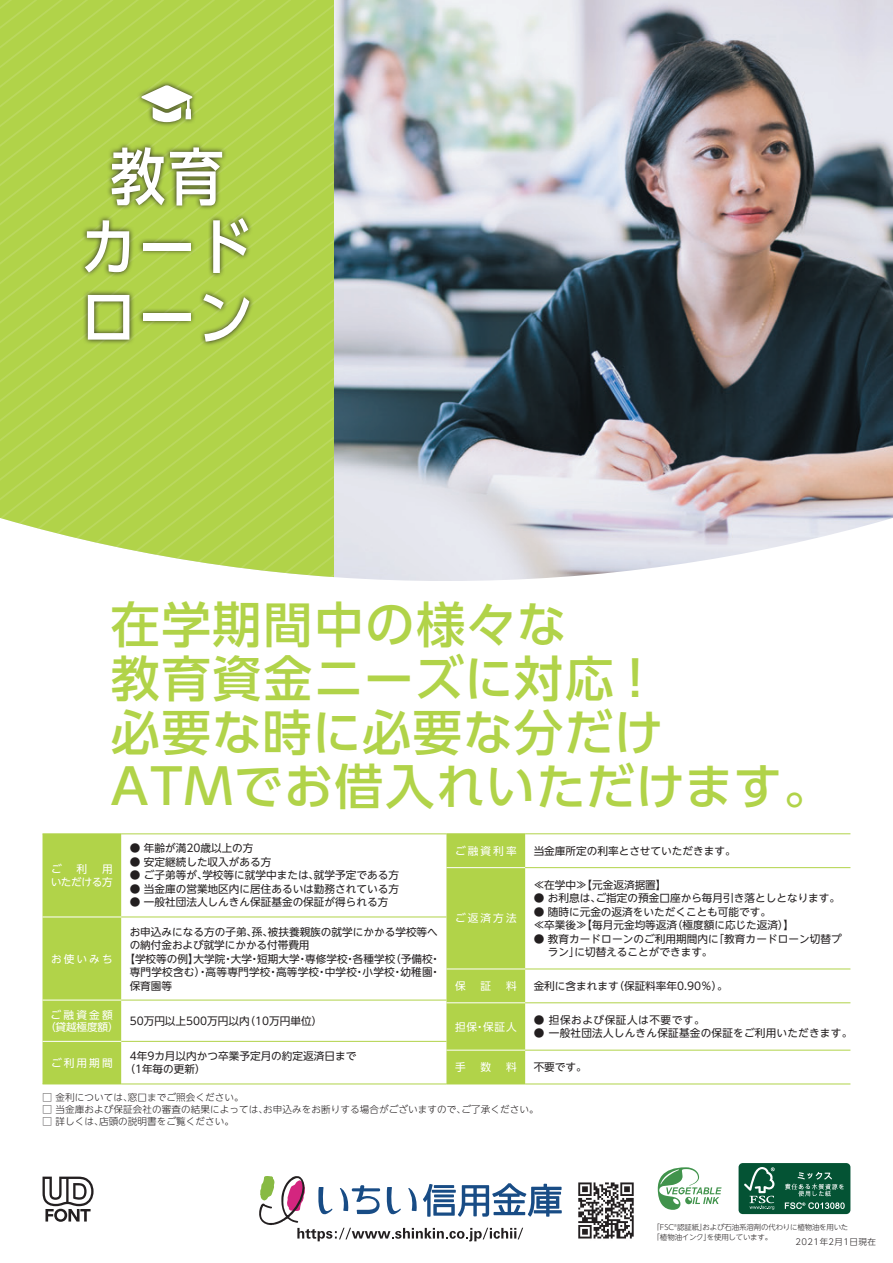
<style>
.page{position:relative;width:893px;height:1263px;background:#fff}
.page>*{position:absolute;margin:0;border:0;box-sizing:border-box;transform-origin:0 0}
.t1{font:500 61.65px/70.2px "UD Shin Go Pro";letter-spacing:.05em;color:#fff;text-align:center;scale:.9 1}
.t2{font:500 48.9px/54.3px "UD Shin Go Pro";letter-spacing:.035em;color:#b1d349}
.t3{font:10.65px/13.5px "UD Shin Go NT Pro";color:#231f20}
.t4{font:10.65px "UD Shin Go NT Pro";letter-spacing:.02em;color:#231f20}
.t5{font:10.65px/13.5px "UD Shin Go NT Pro";letter-spacing:.2em;color:#fff;text-align:right}
.t6{font:10.65px "UD Shin Go NT Pro";letter-spacing:.05em;color:#231f20}
.t7{font:10.65px/12.1px "UD Shin Go NT Pro";letter-spacing:.1em;color:#fff;text-align:center}
.t8{font:300 9.6px "UD Shin Go NT Pro";letter-spacing:.01em;color:#231f20}
.t9{font:300 8.55px "UD Shin Go NT Pro";letter-spacing:.05em;color:#231f20}
.t10{font:300 7.5px/10.6px "UD Shin Go NT Pro";letter-spacing:-.02em;color:#231f20}
</style>
<div class="page">
<img style="left:334px;top:0;width:559px;height:581px">
<svg style="left:0;top:134px;width:334px;height:19px;background:#b1d34b"></svg>
<svg style="left:0;top:153px;width:334px;height:20px;background:#b1d34b"></svg>
<svg style="left:0;top:173px;width:334px;height:19px;background:#b1d34b"></svg>
<svg style="left:0;top:192px;width:334px;height:20px;background:#b1d34b"></svg>
<svg style="left:0;top:212px;width:334px;height:20px;background:#b1d34b"></svg>
<svg style="left:0;top:232px;width:334px;height:19px;background:#b1d34b"></svg>
<svg style="left:0;top:251px;width:334px;height:20px;background:#b1d34b"></svg>
<svg style="left:0;top:271px;width:334px;height:20px;background:#b1d34b"></svg>
<svg style="left:0;top:291px;width:334px;height:19px;background:#b1d34b"></svg>
<svg style="left:0;top:310px;width:334px;height:20px;background:#b1d34b"></svg>
<svg style="left:0;top:330px;width:334px;height:20px;background:#b1d34b"></svg>
<svg style="left:0;top:350px;width:334px;height:19px;background:#b1d34b"></svg>
<svg style="left:0;top:369px;width:334px;height:20px;background:#b1d34b"></svg>
<svg style="left:0;top:389px;width:334px;height:20px;background:#b1d34b"></svg>
<svg style="left:0;top:409px;width:334px;height:19px;background:#b1d34b"></svg>
<svg style="left:0;top:428px;width:334px;height:20px;background:#b1d34b"></svg>
<svg style="left:0;top:448px;width:334px;height:129px"></svg>
<div style="left:43px;top:834px;width:78px;height:249px;background:#b1d349"></div>
<hr style="left:43px;top:833px;width:78px;height:1px;background:#b1d349">
<hr style="left:43px;top:1083px;width:78px;height:1px;background:#b1d349">
<hr style="left:121px;top:917px;width:325px;height:1px;background:#b1d349">
<hr style="left:121px;top:1000px;width:325px;height:1px;background:#b1d349">
<hr style="left:121px;top:1041px;width:325px;height:1px;background:#b1d349">
<hr style="left:43px;top:917px;width:78px;height:1px;background:#fff">
<hr style="left:43px;top:1000px;width:78px;height:1px;background:#fff">
<hr style="left:43px;top:1041px;width:78px;height:1px;background:#fff">
<hr style="left:121px;top:833px;width:325px;height:1px;background:#b1d349">
<hr style="left:121px;top:1084px;width:325px;height:1px;background:#b1d349">
<div style="left:446px;top:834px;width:79px;height:250px;background:#b1d349"></div>
<hr style="left:446px;top:867px;width:79px;height:1px;background:#fff">
<hr style="left:446px;top:969px;width:79px;height:1px;background:#fff">
<hr style="left:446px;top:1002px;width:79px;height:1px;background:#fff">
<hr style="left:446px;top:1050px;width:79px;height:1px;background:#fff">
<hr style="left:525px;top:867px;width:325px;height:1px;background:#b1d349">
<hr style="left:525px;top:969px;width:325px;height:1px;background:#b1d349">
<hr style="left:525px;top:1002px;width:325px;height:1px;background:#b1d349">
<hr style="left:525px;top:1050px;width:325px;height:1px;background:#b1d349">
<hr style="left:446px;top:833px;width:79px;height:1px;background:#b1d349">
<hr style="left:525px;top:833px;width:325px;height:1px;background:#b1d349">
<hr style="left:446px;top:1084px;width:79px;height:1px;background:#b1d349">
<hr style="left:525px;top:1084px;width:325px;height:1px;background:#b1d349">
<svg style="left:43px;top:1176px;width:51px;height:46px"></svg>
<svg style="left:80px;top:126px;width:174px;height:221px;background:#97b243"></svg>
<svg style="left:0;top:0;width:334px;height:126px;background:#b3d34f"></svg>
<svg style="left:658px;top:1167px;width:64px;height:43px"></svg>
<div style="left:739px;top:1163px;width:111px;height:51px;background:#045334;border-radius:4px"></div>
<svg style="left:744px;top:1167px;width:31px;height:43px"></svg>
<svg style="left:785px;top:1172px;width:59px;height:24px"></svg>
<svg style="left:785px;top:1202px;width:60px;height:7px"></svg>
<img style="left:578px;top:1182px;width:56px;height:57px">
<svg style="left:259px;top:1176px;width:303px;height:65px"></svg>
<hr style="left:352px;top:1188px;width:28px;height:3px;background:#184c85">
<h1 class="t1" style="left:81px;top:140px;width:193px">教育カードローン</h1>
<h2 class="t2" style="left:111px;top:595px;width:723px">在学期間中の様々な<br>教育資金ニーズに対応！<br>必要な時に必要な分だけ<br>ATMでお借入れいただけます。</h2>
<p class="t5" style="left:51px;top:861px;width:12px">ご</p>
<p class="t5" style="left:77px;top:861px;width:12px">利</p>
<p class="t5" style="left:51px;top:861px;width:64px">用<br>いただける方</p>
<p class="t5" style="left:51px;top:951px;width:63px">お使いみち</p>
<p class="t3" style="left:130px;top:841px;width:125px">● 年齢が満20歳以上の方</p>
<p class="t3" style="left:130px;top:855px;width:143px">● 安定継続した収入がある方</p>
<p class="t3" style="left:130px;top:868px;width:271px">● ご子弟等が、学校等に就学中または、就学予定である方</p>
<p class="t3" style="left:130px;top:882px;width:271px">● 当金庫の営業地区内に居住あるいは勤務されている方</p>
<p class="t3" style="left:130px;top:895px;width:260px">● 一般社団法人しんきん保証基金の保証が得られる方</p>
<p class="t3" style="left:130px;top:924px;width:310px">お申込みになる方の子弟、孫、被扶養親族の就学にかかる学校等へ</p>
<p class="t3" style="left:130px;top:938px;width:181px">の納付金および就学にかかる付帯費用</p>
<p class="t3" style="left:124px;top:951px;width:318px">【学校等の例】大学院・大学・短期大学・専修学校・各種学校（予備校・</p>
<p class="t4" style="left:130px;top:963px;width:312px">専門学校含む）・高等専門学校・高等学校・中学校・小学校・幼稚園・</p>
<p class="t3" style="left:130px;top:978px;width:44px">保育園等</p>
<p class="t7" style="left:45px;top:1008px;width:75px">ご融資金額（貸越極度額）</p>
<p class="t3" style="left:130px;top:1014px;width:194px">50万円以上500万円以内（10万円単位）</p>
<p class="t5" style="left:51px;top:1055px;width:63px">ご利用期間</p>
<p class="t3" style="left:124px;top:1049px;width:233px;text-indent:5px">4年9カ月以内かつ卒業予定月の約定返済日まで（1年毎の更新）</p>
<p class="t5" style="left:455px;top:844px;width:63px">ご融資利率</p>
<p class="t3" style="left:534px;top:844px;width:203px">当金庫所定の利率とさせていただきます。</p>
<p class="t5" style="left:455px;top:911px;width:63px">ご返済方法</p>
<p class="t3" style="left:534px;top:877px;width:134px">≪在学中≫【元金返済据置】</p>
<p class="t3" style="left:534px;top:891px;width:308px">● お利息は、ご指定の預金口座から毎月引き落としとなります。</p>
<p class="t3" style="left:534px;top:904px;width:262px">● 随時に元金の返済をいただくことも可能です。<br>≪卒業後≫【毎月元金均等返済（極度額に応じた返済）】</p>
<p class="t3" style="left:548px;top:931px;width:295px;text-indent:-14px">● 教育カードローンのご利用期間内に「教育カードローン切替プラン」に切替えることができます。</p>
<p class="t5" style="left:455px;top:979px;width:12px">保</p>
<p class="t5" style="left:480px;top:979px;width:12px">証</p>
<p class="t5" style="left:506px;top:979px;width:12px">料</p>
<p class="t3" style="left:534px;top:979px;width:195px">金利に含まれます（保証料率年0.90％）。</p>
<p class="t5" style="left:455px;top:1019px;width:63px">担保・保証人</p>
<p class="t6" style="left:534px;top:1011px;width:172px">● 担保および保証人は不要です。</p>
<p class="t4" style="left:534px;top:1024px;width:320px">● 一般社団法人しんきん保証基金の保証をご利用いただきます。</p>
<p class="t5" style="left:455px;top:1060px;width:12px">手</p>
<p class="t5" style="left:480px;top:1060px;width:12px">数</p>
<p class="t5" style="left:506px;top:1060px;width:12px">料</p>
<p class="t3" style="left:534px;top:1060px;width:55px">不要です。</p>
<p class="t8" style="left:43px;top:1090px;width:203px">□ 金利については、窓口までご照会ください。</p>
<p class="t8" style="left:43px;top:1101px;width:498px">□ 当金庫および保証会社の審査の結果によっては、お申込みをお断りする場合がございますので、ご了承ください。</p>
<p class="t8" style="left:43px;top:1113px;width:193px">□ 詳しくは、店頭の説明書をご覧ください。</p>
<p class="t10" style="left:653px;top:1221px;width:197px">「FSC<sup>®</sup>認証紙」および石油系溶剤の代わりに植物油を用いた「植物油インク」を使用しています。</p>
<p class="t9" style="left:795px;top:1235px;width:82px">2021年2月1日現在</p>
</div>
